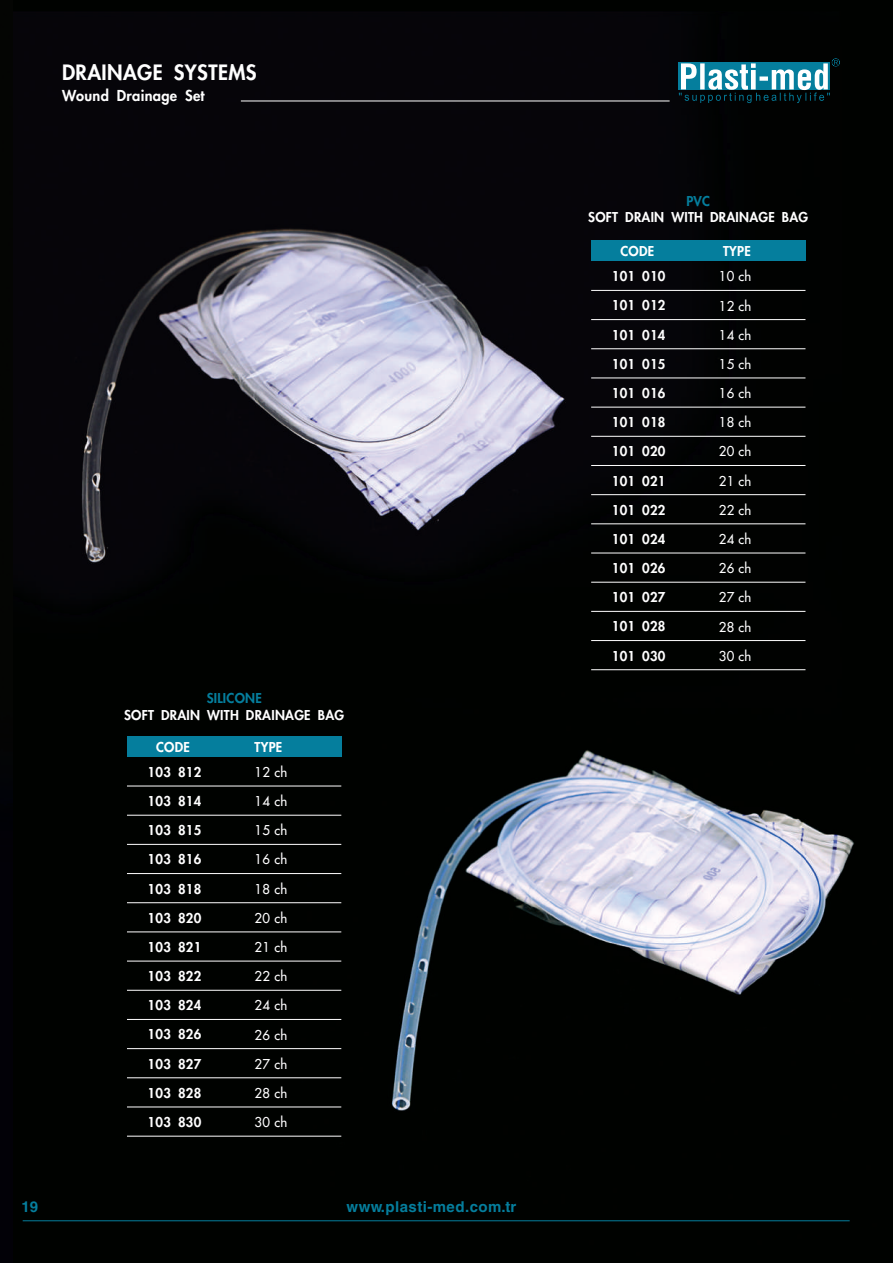
<style>
.page{position:relative;width:893px;height:1263px;background:#fff}
.page>*{position:absolute;margin:0;border:0;box-sizing:border-box;transform-origin:0 0}
.t1{font:20.55px "Futura Heavy Tr";letter-spacing:.02em;color:#fff}
.t2{font:700 15px "Helvetica CE";letter-spacing:.03em;color:#057e9d}
.t3{font:14.7px "Futura Heavy Tr";letter-spacing:.02em;color:#fff}
.t4{font:13.2px "Futura Heavy Tr";letter-spacing:.02em;color:#fff}
.t5{font:13.2px "Futura Normal Tr";letter-spacing:.02em;color:#fff}
.t6{font:13.2px "Futura Heavy Tr";letter-spacing:.02em;color:#057e9d}
</style>
<div class="page">
<img style="left:0;top:0;width:893px;height:1263px">
<div style="left:591px;top:240px;width:214px;height:21px;background:#057e9d"></div>
<hr style="left:591px;top:290px;width:214px;height:1px;background:#fff">
<hr style="left:591px;top:319px;width:214px;height:1px;background:#fff">
<hr style="left:591px;top:348px;width:214px;height:1px;background:#fff">
<hr style="left:591px;top:378px;width:214px;height:1px;background:#fff">
<hr style="left:591px;top:407px;width:214px;height:1px;background:#fff">
<hr style="left:591px;top:436px;width:214px;height:1px;background:#fff">
<hr style="left:591px;top:465px;width:214px;height:1px;background:#fff">
<hr style="left:591px;top:494px;width:214px;height:1px;background:#fff">
<hr style="left:591px;top:523px;width:214px;height:1px;background:#fff">
<hr style="left:591px;top:553px;width:214px;height:1px;background:#fff">
<hr style="left:591px;top:582px;width:214px;height:1px;background:#fff">
<hr style="left:591px;top:611px;width:214px;height:1px;background:#fff">
<hr style="left:591px;top:640px;width:214px;height:1px;background:#fff">
<hr style="left:591px;top:669px;width:214px;height:1px;background:#fff">
<div style="left:127px;top:736px;width:214px;height:21px;background:#057e9d"></div>
<hr style="left:127px;top:786px;width:214px;height:1px;background:#fff">
<hr style="left:127px;top:815px;width:214px;height:1px;background:#fff">
<hr style="left:127px;top:844px;width:214px;height:1px;background:#fff">
<hr style="left:127px;top:873px;width:214px;height:1px;background:#fff">
<hr style="left:127px;top:902px;width:214px;height:1px;background:#fff">
<hr style="left:127px;top:931px;width:214px;height:1px;background:#fff">
<hr style="left:127px;top:961px;width:214px;height:1px;background:#fff">
<hr style="left:127px;top:990px;width:214px;height:1px;background:#fff">
<hr style="left:127px;top:1019px;width:214px;height:1px;background:#fff">
<hr style="left:127px;top:1048px;width:214px;height:1px;background:#fff">
<hr style="left:127px;top:1077px;width:214px;height:1px;background:#fff">
<hr style="left:127px;top:1107px;width:214px;height:1px;background:#fff">
<hr style="left:127px;top:1136px;width:214px;height:1px;background:#fff">
<svg style="left:679px;top:58px;width:161px;height:45px"></svg>
<hr style="left:241px;top:101px;width:429px;height:1px;background:#fff">
<hr style="left:23px;top:1220px;width:827px;height:1px;background:#057e9d">
<h1 class="t1" style="left:62px;top:59px;width:196px">DRAINAGE SYSTEMS</h1>
<p class="t3" style="left:62px;top:85px;width:144px">Wound Drainage Set</p>
<p class="t6" style="left:207px;top:690px;width:57px">SILICONE</p>
<p class="t4" style="left:124px;top:706px;width:222px">SOFT DRAIN WITH DRAINAGE BAG</p>
<p class="t4" style="left:255px;top:738px;width:29px">TYPE</p>
<p class="t4" style="left:156px;top:738px;width:35px">CODE</p>
<p class="t4" style="left:148px;top:763px;width:55px">103 812</p>
<p class="t4" style="left:148px;top:792px;width:55px">103 814</p>
<p class="t4" style="left:148px;top:821px;width:55px">103 815</p>
<p class="t4" style="left:148px;top:851px;width:55px">103 816</p>
<p class="t4" style="left:148px;top:880px;width:55px">103 818</p>
<p class="t4" style="left:148px;top:909px;width:55px">103 820</p>
<p class="t4" style="left:148px;top:938px;width:55px">103 821</p>
<p class="t4" style="left:148px;top:967px;width:55px">103 822</p>
<p class="t4" style="left:148px;top:996px;width:55px">103 824</p>
<p class="t4" style="left:148px;top:1026px;width:55px">103 826</p>
<p class="t4" style="left:148px;top:1055px;width:55px">103 827</p>
<p class="t4" style="left:148px;top:1084px;width:55px">103 828</p>
<p class="t4" style="left:148px;top:1113px;width:55px">103 830</p>
<p class="t5" style="left:255px;top:763px;width:34px">12 ch</p>
<p class="t5" style="left:255px;top:793px;width:34px">14 ch</p>
<p class="t5" style="left:255px;top:822px;width:34px">15 ch</p>
<p class="t5" style="left:255px;top:851px;width:34px">16 ch</p>
<p class="t5" style="left:255px;top:880px;width:34px">18 ch</p>
<p class="t5" style="left:255px;top:909px;width:34px">20 ch</p>
<p class="t5" style="left:255px;top:938px;width:34px">21 ch</p>
<p class="t5" style="left:255px;top:968px;width:34px">22 ch</p>
<p class="t5" style="left:255px;top:997px;width:34px">24 ch</p>
<p class="t5" style="left:255px;top:1026px;width:34px">26 ch</p>
<p class="t5" style="left:255px;top:1055px;width:34px">27 ch</p>
<p class="t5" style="left:255px;top:1084px;width:34px">28 ch</p>
<p class="t5" style="left:255px;top:1114px;width:34px">30 ch</p>
<p class="t2" style="left:22px;top:1197px;width:18px">19</p>
<p class="t2" style="left:347px;top:1197px;width:171px">www.plasti-med.com.tr</p>
<p class="t6" style="left:686px;top:192px;width:25px">PVC</p>
<p class="t4" style="left:588px;top:208px;width:222px">SOFT DRAIN WITH DRAINAGE BAG</p>
<p class="t4" style="left:723px;top:243px;width:29px">TYPE</p>
<p class="t4" style="left:620px;top:243px;width:35px">CODE</p>
<p class="t4" style="left:612px;top:268px;width:55px">101 010</p>
<p class="t4" style="left:612px;top:297px;width:55px">101 012</p>
<p class="t4" style="left:612px;top:326px;width:55px">101 014</p>
<p class="t4" style="left:612px;top:355px;width:55px">101 015</p>
<p class="t4" style="left:612px;top:384px;width:55px">101 016</p>
<p class="t4" style="left:612px;top:413px;width:55px">101 018</p>
<p class="t4" style="left:612px;top:443px;width:55px">101 020</p>
<p class="t4" style="left:612px;top:472px;width:55px">101 021</p>
<p class="t4" style="left:612px;top:501px;width:55px">101 022</p>
<p class="t4" style="left:612px;top:530px;width:55px">101 024</p>
<p class="t4" style="left:612px;top:559px;width:55px">101 026</p>
<p class="t4" style="left:612px;top:588px;width:55px">101 027</p>
<p class="t4" style="left:612px;top:618px;width:55px">101 028</p>
<p class="t4" style="left:612px;top:647px;width:55px">101 030</p>
<p class="t5" style="left:719px;top:268px;width:34px">10 ch</p>
<p class="t5" style="left:719px;top:297px;width:34px">12 ch</p>
<p class="t5" style="left:719px;top:326px;width:34px">14 ch</p>
<p class="t5" style="left:719px;top:355px;width:34px">15 ch</p>
<p class="t5" style="left:719px;top:385px;width:34px">16 ch</p>
<p class="t5" style="left:719px;top:414px;width:34px">18 ch</p>
<p class="t5" style="left:719px;top:443px;width:34px">20 ch</p>
<p class="t5" style="left:719px;top:472px;width:34px">21 ch</p>
<p class="t5" style="left:719px;top:501px;width:34px">22 ch</p>
<p class="t5" style="left:719px;top:530px;width:34px">24 ch</p>
<p class="t5" style="left:719px;top:560px;width:34px">26 ch</p>
<p class="t5" style="left:719px;top:589px;width:34px">27 ch</p>
<p class="t5" style="left:719px;top:618px;width:34px">28 ch</p>
<p class="t5" style="left:719px;top:647px;width:34px">30 ch</p>
</div>
